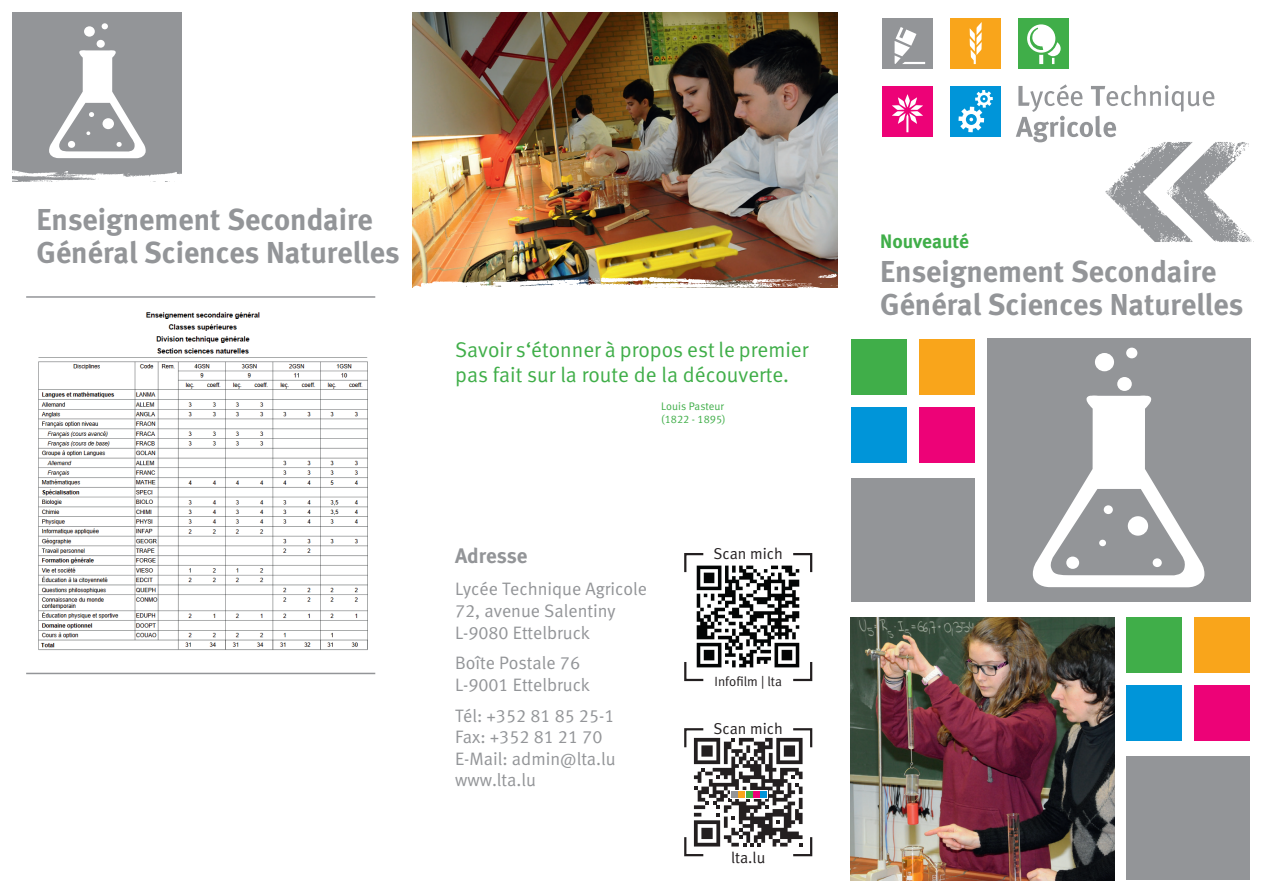
<style>
.page{position:relative;width:1263px;height:893px;background:#fff}
.page>*{position:absolute;margin:0;border:0;box-sizing:border-box;transform-origin:0 0}
.t1{font:700 30.15px/32.5px "Meta";color:#939598}
.t2{font:21.3px/25.5px "Meta Normal LF";color:#40ae49}
.t3{font:700 21px "Meta";color:#939598}
.t4{font:700 19.5px "Meta";color:#40ae49}
.t5{font:18px/21.6px "Meta Normal LF";color:#939598}
.t6{font:15.75px "Meta Normal LF";color:#231f20}
.t7{font:13.35px "Meta Normal LF";color:#231f20}
.t8{font:10.95px/13.2px "Meta Normal LF";color:#40ae49}
</style>
<div class="page">
<div style="left:13px;top:13px;width:169px;height:169px;background:#939598"></div>
<svg style="left:1016px;top:84px;width:198px;height:58px"></svg>
<div style="left:950px;top:86px;width:51px;height:51px;background:#0095d9"></div>
<svg style="left:958px;top:90px;width:35px;height:42px"></svg>
<div style="left:882px;top:86px;width:51px;height:51px;background:#ed0277"></div>
<svg style="left:892px;top:94px;width:31px;height:38px"></svg>
<div style="left:882px;top:18px;width:51px;height:51px;background:#939598"></div>
<svg style="left:894px;top:27px;width:31px;height:37px"></svg>
<div style="left:1018px;top:18px;width:51px;height:51px;background:#40ae49"></div>
<svg style="left:1027px;top:24px;width:34px;height:40px"></svg>
<div style="left:950px;top:18px;width:51px;height:51px;background:#f9a51b"></div>
<svg style="left:970px;top:22px;width:12px;height:42px"></svg>
<div style="left:1126px;top:617px;width:56px;height:56px;background:#40ae49"></div>
<div style="left:1126px;top:685px;width:56px;height:56px;background:#0095d9"></div>
<div style="left:1194px;top:617px;width:56px;height:56px;background:#f9a51b"></div>
<div style="left:1194px;top:685px;width:56px;height:56px;background:#ed0277"></div>
<div style="left:851px;top:339px;width:55px;height:55px;background:#40ae49"></div>
<div style="left:851px;top:407px;width:55px;height:55px;background:#0095d9"></div>
<div style="left:919px;top:339px;width:55px;height:55px;background:#f9a51b"></div>
<div style="left:919px;top:407px;width:55px;height:55px;background:#ed0277"></div>
<div style="left:851px;top:478px;width:123px;height:123px;background:#939598"></div>
<div style="left:1126px;top:756px;width:124px;height:124px;background:#939598"></div>
<div style="left:987px;top:338px;width:263px;height:263px;background:#939598"></div>
<img style="left:851px;top:617px;width:263px;height:263px">
<img style="left:1099px;top:133px;width:155px;height:109px">
<svg style="left:12px;top:170px;width:170px;height:12px"></svg>
<img style="left:412px;top:13px;width:426px;height:261px">
<img style="left:412px;top:274px;width:426px;height:14px">
<img style="left:38px;top:312px;width:330px;height:339px">
<hr style="left:26px;top:296px;width:349px;height:2px;background:#939598">
<hr style="left:26px;top:673px;width:349px;height:1px;background:#939598">
<img style="left:696px;top:565px;width:104px;height:103px">
<svg style="left:791px;top:660px;width:22px;height:22px"></svg>
<svg style="left:684px;top:660px;width:21px;height:22px"></svg>
<svg style="left:684px;top:553px;width:21px;height:21px"></svg>
<svg style="left:791px;top:553px;width:22px;height:21px"></svg>
<svg style="left:684px;top:728px;width:129px;height:129px"></svg>
<svg style="left:730px;top:790px;width:38px;height:9px"></svg>
<div style="left:760px;top:791px;width:6px;height:7px;background:#0095d9"></div>
<div style="left:753px;top:791px;width:6px;height:7px;background:#ed0277"></div>
<div style="left:731px;top:791px;width:7px;height:7px;background:#939598"></div>
<div style="left:746px;top:791px;width:6px;height:7px;background:#40ae49"></div>
<div style="left:739px;top:791px;width:6px;height:7px;background:#f9a51b"></div>
<svg style="left:1033px;top:395px;width:171px;height:192px"></svg>
<div style="left:1104px;top:505px;width:9px;height:9px;background:#fff;border-radius:50%"></div>
<div style="left:1153px;top:558px;width:9px;height:9px;background:#fff;border-radius:50%"></div>
<div style="left:1066px;top:557px;width:13px;height:12px;background:#fff;border-radius:50%"></div>
<div style="left:1099px;top:540px;width:7px;height:6px;background:#fff;border-radius:50%"></div>
<div style="left:1128px;top:516px;width:20px;height:20px;background:#fff;border-radius:50%"></div>
<div style="left:1117px;top:377px;width:15px;height:14px;background:#fff;border-radius:50%"></div>
<div style="left:1095px;top:353px;width:19px;height:18px;background:#fff;border-radius:50%"></div>
<div style="left:1126px;top:348px;width:11px;height:10px;background:#fff;border-radius:50%"></div>
<svg style="left:49px;top:50px;width:97px;height:108px"></svg>
<div style="left:103px;top:118px;width:11px;height:11px;background:#fff;border-radius:50%"></div>
<div style="left:97px;top:40px;width:8px;height:8px;background:#fff;border-radius:50%"></div>
<div style="left:84px;top:26px;width:11px;height:11px;background:#fff;border-radius:50%"></div>
<svg style="left:102px;top:23px;width:6px;height:6px"></svg>
<h1 class="t1" style="left:37px;top:203px;width:364px">Enseignement Secondaire<br>Général Sciences Naturelles</h1>
<p class="t2" style="left:455px;top:336px;width:355px">Savoir s‘étonner à propos est le premier pas fait sur la route de la découverte.</p>
<p class="t8" style="left:661px;top:399px;width:66px">Louis Pasteur (1822 - 1895)</p>
<p class="t3" style="left:455px;top:543px;width:74px">Adresse</p>
<p class="t5" style="left:455px;top:578px;width:194px">Lycée Technique Agricole<br>72, avenue Salentiny<br>L-9080 Ettelbruck</p>
<p class="t5" style="left:455px;top:652px;width:136px">Boîte Postale 76<br>L-9001 Ettelbruck</p>
<p class="t5" style="left:455px;top:704px;width:162px">Tél: +352 81 85 25-1<br>Fax: +352 81 21 70<br>E-Mail: admin@lta.lu www.lta.lu</p>
<p class="t6" style="left:714px;top:545px;width:71px">Scan mich</p>
<p class="t7" style="left:714px;top:674px;width:69px">Infofilm | lta</p>
<p class="t6" style="left:714px;top:720px;width:71px">Scan mich</p>
<p class="t6" style="left:731px;top:848px;width:36px">lta.lu</p>
<p class="t4" style="left:880px;top:229px;width:90px">Nouveauté</p>
<h1 class="t1" style="left:880px;top:255px;width:364px">Enseignement Secondaire<br>Général Sciences Naturelles</h1>
</div>
